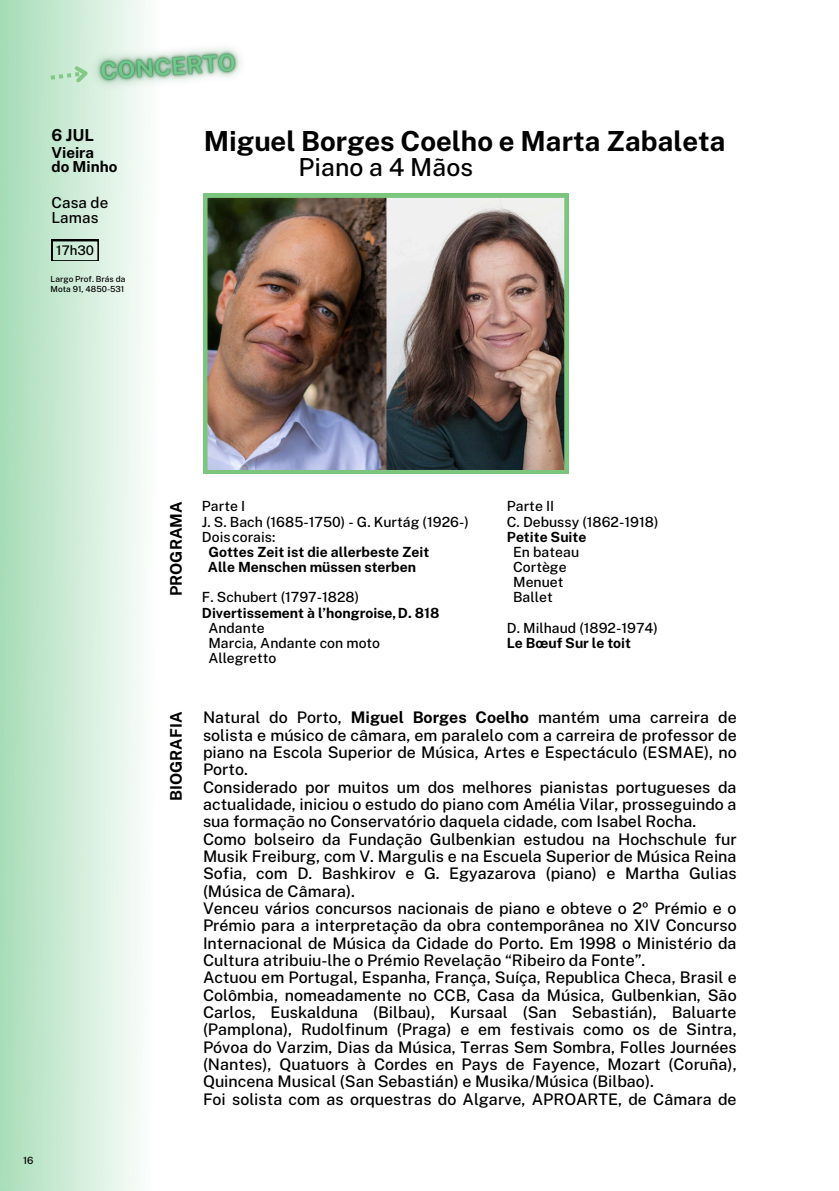
<style>
.page{position:relative;width:839px;height:1191px;background:#fff}
.page>*{position:absolute;margin:0;border:0;box-sizing:border-box;transform-origin:0 0}
.t1{font:700 27.6px "Public Sans";color:#000}
.t2{font:500 24.8px "Public Sans";color:#000}
.t3{font:700 16.6px "Public Sans";color:#000}
.t4{font:500 16px/17.4px "Public Sans";color:#000}
.t5{font:700 16px "Public Sans";color:#000}
.t6{font:700 15.2px/14px "Public Sans";color:#000}
.t7{font:500 15.2px/15.2px "Public Sans";color:#000}
.t8{font:500 14px/15.2px "Public Sans";color:#000}
.t9{font:700 14px "Public Sans";color:#000}
.t10{font:500 13.2px "Public Sans";color:#000}
.t11{font:500 10px "Public Sans";color:#000}
.t12{font:500 8.4px "Public Sans";color:#000}
.s1{font-weight:700}
</style>
<div class="page">
<img style="left:0;top:0;width:145px;height:1191px">
<svg style="left:51px;top:65px;width:20px;height:21px"></svg>
<img style="left:71px;top:22px;width:170px;height:92px">
<svg style="left:51px;top:240px;width:48px;height:21px"></svg>
<img style="left:203px;top:193px;width:365px;height:281px">
<h5 class="t3" style="left:51px;top:125px;width:44px">6 JUL</h5>
<h6 class="t6" style="left:51px;top:146px;width:67px">Vieira<br>do Minho</h6>
<p class="t7" style="left:51px;top:194px;width:58px">Casa de<br>Lamas</p>
<h4 class="t10" style="left:56px;top:243px;width:39px">17h30</h4>
<p class="t12" style="left:51px;top:274px;width:76px">Largo Prof. Brás da</p>
<h4 class="t12" style="left:51px;top:284px;width:75px">Mota 91, 4850-531</h4>
<p class="t1" style="left:204px;top:124px;width:523px">Miguel Borges Coelho e Marta Zabaleta</p>
<h5 class="t2" style="left:298px;top:153px;width:176px">Piano a 4 Mãos</h5>
<h5 class="t11" style="left:23px;top:1154px;width:12px">16</h5>
<h4 class="t5" style="left:166px;top:596px;width:96px;rotate:-90deg">PROGRAMA</h4>
<h6 class="t5" style="left:166px;top:801px;width:91px;rotate:-90deg">BIOGRAFIA</h6>
<h1 class="t8" style="left:202px;top:499px;width:45px">Parte I</h1>
<h1 class="t8" style="left:202px;top:514px;width:268px">J. S. Bach (1685-1750) - G. Kurtág (1926-)</h1>
<h1 class="t8" style="left:202px;top:529px;width:75px">Doiscorais:</h1>
<h1 class="t9" style="left:208px;top:544px;width:222px">Gottes Zeit ist die allerbeste Zeit</h1>
<h1 class="t9" style="left:208px;top:559px;width:210px">Alle Menschen müssen sterben</h1>
<h3 class="t8" style="left:202px;top:590px;width:159px">F. Schubert (1797-1828)</h3>
<h3 class="t9" style="left:202px;top:604px;width:239px">Divertissement à l’hongroise,D. 818</h3>
<h3 class="t8" style="left:208px;top:620px;width:58px">Andante</h3>
<h3 class="t8" style="left:208px;top:635px;width:173px">Marcia, Andante con moto</h3>
<p class="t8" style="left:208px;top:650px;width:69px">Allegretto</p>
<h6 class="t8" style="left:507px;top:499px;width:49px">Parte II</h6>
<h6 class="t8" style="left:507px;top:514px;width:153px">C. Debussy (1862-1918)</h6>
<h6 class="t9" style="left:507px;top:528px;width:81px">Petite Suite</h6>
<h6 class="t8" style="left:513px;top:544px;width:67px">En bateau</h6>
<h6 class="t8" style="left:513px;top:559px;width:55px">Cortège</h6>
<h6 class="t8" style="left:513px;top:575px;width:52px">Menuet<br>Ballet</h6>
<h6 class="t8" style="left:507px;top:620px;width:152px">D. Milhaud (1892-1974)<br><span class="s1">Le Bœuf Sur le toit</span></h6>
<h6 class="t4" style="left:203px;top:709px;width:535px">Natural do Porto, <span class="s1">Miguel Borges Coelho</span> mantém uma carreira de solista e músico de câmara, em paralelo com a carreira de professor de piano na Escola Superior de Música, Artes e Espectáculo (ESMAE), no Porto.<br>Considerado por muitos um dos melhores pianistas portugueses da actualidade, iniciou o estudo do piano com Amélia Vilar, prosseguindo a sua formação no Conservatório daquela cidade, com Isabel Rocha.<br>Como bolseiro da Fundação Gulbenkian estudou na Hochschule fur Musik Freiburg, com V. Margulis e na Escuela Superior de Música Reina Sofia, com D. Bashkirov e G. Egyazarova (piano) e Martha Gulias (Música de Câmara).<br>Venceu vários concursos nacionais de piano e obteve o 2º Prémio e o Prémio para a interpretação da obra contemporânea no XIV Concurso Internacional de Música da Cidade do Porto. Em 1998 o Ministério da Cultura atribuiu-lhe o Prémio Revelação “Ribeiro da Fonte”.<br>Actuou em Portugal, Espanha, França, Suíça, Republica Checa, Brasil e Colômbia, nomeadamente no CCB, Casa da Música, Gulbenkian, São Carlos, Euskalduna (Bilbau), Kursaal (San Sebastián), Baluarte (Pamplona), Rudolfinum (Praga) e em festivais como os de Sintra, Póvoa do Varzim, Dias da Música, Terras Sem Sombra, Folles Journées (Nantes), Quatuors à Cordes en Pays de Fayence, Mozart (Coruña), Quincena Musical (San Sebastián) e Musika/Música (Bilbao).<br>Foi solista com as orquestras do Algarve, APROARTE, de Câmara de</h6>
</div>
